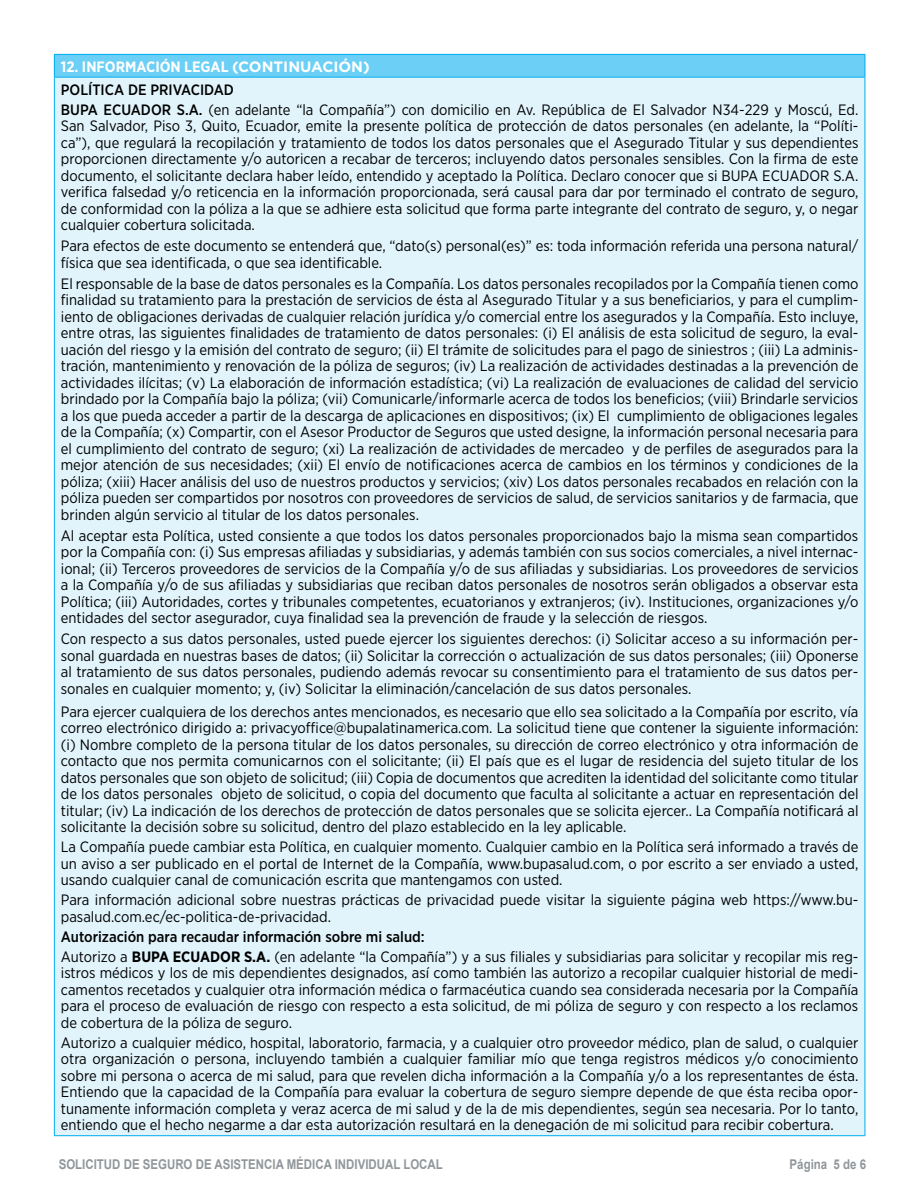
<style>
.page{position:relative;width:918px;height:1188px;background:#fff}
.page>*{position:absolute;margin:0;border:0;box-sizing:border-box;transform-origin:0 0}
.t1{font:15px/16.5px "Gotham Narrow";color:#000;text-align:justify}
.t2{font:500 15px/22.8px "Gotham Narrow";color:#000}
.t3{font:700 13.5px "Arial";color:#90969a;scale:.85 1}
.s1{font-weight:700;color:#fff}
.s2{font-family:"Gotham";font-weight:700;color:#fff}
.s3{font-weight:500}
.s4{font-weight:700}
</style>
<div class="page">
<div style="left:54px;top:54px;width:811px;height:23px;background:#6bcff6"></div>
<div style="left:55px;top:78px;width:810px;height:1057px;background:#e1f4fc"></div>
<hr style="left:54px;top:54px;width:811px;height:1px;background:#00aeef">
<svg style="left:54px;top:55px;width:1px;height:22px"></svg>
<svg style="left:865px;top:55px;width:1px;height:22px"></svg>
<hr style="left:54px;top:77px;width:811px;height:1px;background:#00aeef">
<hr style="left:54px;top:78px;width:1px;height:621px;background:#00aeef">
<hr style="left:865px;top:78px;width:1px;height:621px;background:#00aeef">
<hr style="left:54px;top:699px;width:1px;height:436px;background:#00aeef">
<hr style="left:865px;top:699px;width:1px;height:436px;background:#00aeef">
<hr style="left:54px;top:1135px;width:811px;height:1px;background:#00aeef">
<p class="t2" style="left:61px;top:55px;width:310px"><span class="s1">12. INFORMACIÓN LEGAL</span> <span class="s2">(CONTINUACIÓN)<br></span>POLÍTICA DE PRIVACIDAD</p>
<p class="t1" style="left:61px;top:101px;width:799px"><span class="s3">BUPA ECUADOR S.A.</span> (en adelante “la Compañía”) con domicilio en Av. República de El Salvador N34-229 y Moscú, Ed.<br>San Salvador, Piso 3, Quito, Ecuador, emite la presente política de protección de datos personales (en adelante, la “Políti&shy;ca”), que regulará la recopilación y tratamiento de todos los datos personales que el Asegurado Titular y sus dependientes proporcionen directamente y/o autoricen a recabar de terceros; incluyendo datos personales sensibles. Con la firma de este documento, el solicitante declara haber leído, entendido y aceptado la Política. Declaro conocer que si BUPA ECUADOR S.A. verifica falsedad y/o reticencia en la información proporcionada, será causal para dar por terminado el contrato de seguro, de conformidad con la póliza a la que se adhiere esta solicitud que forma parte integrante del contrato de seguro, y, o negar cualquier cobertura solicitada.</p>
<p class="t1" style="left:61px;top:237px;width:799px">Para efectos de este documento se entenderá que, “dato(s) personal(es)” es: toda información referida una persona natural/ física que sea identificada, o que sea identificable.</p>
<p class="t1" style="left:61px;top:275px;width:799px">El responsable de la base de datos personales es la Compañía. Los datos personales recopilados por la Compañía tienen como finalidad su tratamiento para la prestación de servicios de ésta al Asegurado Titular y a sus beneficiarios, y para el cumplim&shy;iento de obligaciones derivadas de cualquier relación jurídica y/o comercial entre los asegurados y la Compañía. Esto incluye, entre otras, las siguientes finalidades de tratamiento de datos personales: (i) El análisis de esta solicitud de seguro, la eval&shy;uación del riesgo y la emisión del contrato de seguro; (ii) El trámite de solicitudes para el pago de siniestros ; (iii) La adminis&shy;tración, mantenimiento y renovación de la póliza de seguros; (iv) La realización de actividades destinadas a la prevención de actividades ilícitas; (v) La elaboración de información estadística; (vi) La realización de evaluaciones de calidad del servicio brindado por la Compañía bajo la póliza; (vii) Comunicarle/informarle acerca de todos los beneficios; (viii) Brindarle servicios a los que pueda acceder a partir de la descarga de aplicaciones en dispositivos; (ix) El cumplimiento de obligaciones legales de la Compañía; (x) Compartir, con el Asesor Productor de Seguros que usted designe, la información personal necesaria para el cumplimiento del contrato de seguro; (xi) La realización de actividades de mercadeo y de perfiles de asegurados para la mejor atención de sus necesidades; (xii) El envío de notificaciones acerca de cambios en los términos y condiciones de la póliza; (xiii) Hacer análisis del uso de nuestros productos y servicios; (xiv) Los datos personales recabados en relación con la póliza pueden ser compartidos por nosotros con proveedores de servicios de salud, de servicios sanitarios y de farmacia, que brinden algún servicio al titular de los datos personales.</p>
<p class="t1" style="left:61px;top:527px;width:799px">Al aceptar esta Política, usted consiente a que todos los datos personales proporcionados bajo la misma sean compartidos por la Compañía con: (i) Sus empresas afiliadas y subsidiarias, y además también con sus socios comerciales, a nivel internac&shy;ional; (ii) Terceros proveedores de servicios de la Compañía y/o de sus afiliadas y subsidiarias. Los proveedores de servicios a la Compañía y/o de sus afiliadas y subsidiarias que reciban datos personales de nosotros serán obligados a observar esta Política; (iii) Autoridades, cortes y tribunales competentes, ecuatorianos y extranjeros; (iv). Instituciones, organizaciones y/o entidades del sector asegurador, cuya finalidad sea la prevención de fraude y la selección de riesgos.</p>
<p class="t1" style="left:61px;top:631px;width:799px">Con respecto a sus datos personales, usted puede ejercer los siguientes derechos: (i) Solicitar acceso a su información per&shy;sonal guardada en nuestras bases de datos; (ii) Solicitar la corrección o actualización de sus datos personales; (iii) Oponerse al tratamiento de sus datos personales, pudiendo además revocar su consentimiento para el tratamiento de sus datos per&shy;sonales en cualquier momento; y, (iv) Solicitar la eliminación/cancelación de sus datos personales.</p>
<p class="t1" style="left:61px;top:703px;width:799px">Para ejercer cualquiera de los derechos antes mencionados, es necesario que ello sea solicitado a la Compañía por escrito, vía correo electrónico dirigido a: privacyoffice@bupalatinamerica.com. La solicitud tiene que contener la siguiente información: (i) Nombre completo de la persona titular de los datos personales, su dirección de correo electrónico y otra información de contacto que nos permita comunicarnos con el solicitante; (ii) El país que es el lugar de residencia del sujeto titular de los datos personales que son objeto de solicitud; (iii) Copia de documentos que acrediten la identidad del solicitante como titular de los datos personales objeto de solicitud, o copia del documento que faculta al solicitante a actuar en representación del titular; (iv) La indicación de los derechos de protección de datos personales que se solicita ejercer.. La Compañía notificará al solicitante la decisión sobre su solicitud, dentro del plazo establecido en la ley aplicable.</p>
<p class="t1" style="left:61px;top:838px;width:799px">La Compañía puede cambiar esta Política, en cualquier momento. Cualquier cambio en la Política será informado a través de un aviso a ser publicado en el portal de Internet de la Compañía, www.bupasalud.com, o por escrito a ser enviado a usted, usando cualquier canal de comunicación escrita que mantengamos con usted.</p>
<p class="t1" style="left:61px;top:891px;width:799px">Para información adicional sobre nuestras prácticas de privacidad puede visitar la siguiente página web https://www.bu&shy;pasalud.com.ec/ec-politica-de-privacidad.</p>
<p class="t1" style="left:61px;top:926px;width:799px;line-height:20px"><span class="s3">Autorización para recaudar información sobre mi salud:<br></span>Autorizo a <span class="s4">BUPA ECUADOR S.A.</span> (en adelante “la Compañía”) y a sus filiales y subsidiarias para solicitar y recopilar mis reg-</p>
<p class="t1" style="left:61px;top:964px;width:799px">istros médicos y los de mis dependientes designados, así como también las autorizo a recopilar cualquier historial de medi&shy;camentos recetados y cualquier otra información médica o farmacéutica cuando sea considerada necesaria por la Compañía para el proceso de evaluación de riesgo con respecto a esta solicitud, de mi póliza de seguro y con respecto a los reclamos de cobertura de la póliza de seguro.</p>
<p class="t1" style="left:61px;top:1034px;width:799px">Autorizo a cualquier médico, hospital, laboratorio, farmacia, y a cualquier otro proveedor médico, plan de salud, o cualquier otra organización o persona, incluyendo también a cualquier familiar mío que tenga registros médicos y/o conocimiento sobre mi persona o acerca de mi salud, para que revelen dicha información a la Compañía y/o a los representantes de ésta.<br>Entiendo que la capacidad de la Compañía para evaluar la cobertura de seguro siempre depende de que ésta reciba opor&shy;tunamente información completa y veraz acerca de mi salud y de la de mis dependientes, según sea necesaria. Por lo tanto, entiendo que el hecho negarme a dar esta autorización resultará en la denegación de mi solicitud para recibir cobertura.</p>
<p class="t3" style="left:59px;top:1156px;width:454px">SOLICITUD DE SEGURO DE ASISTENCIA MÉDICA INDIVIDUAL LOCAL</p>
<p class="t3" style="left:790px;top:1156px;width:92px">Página 5 de 6</p>
</div>
